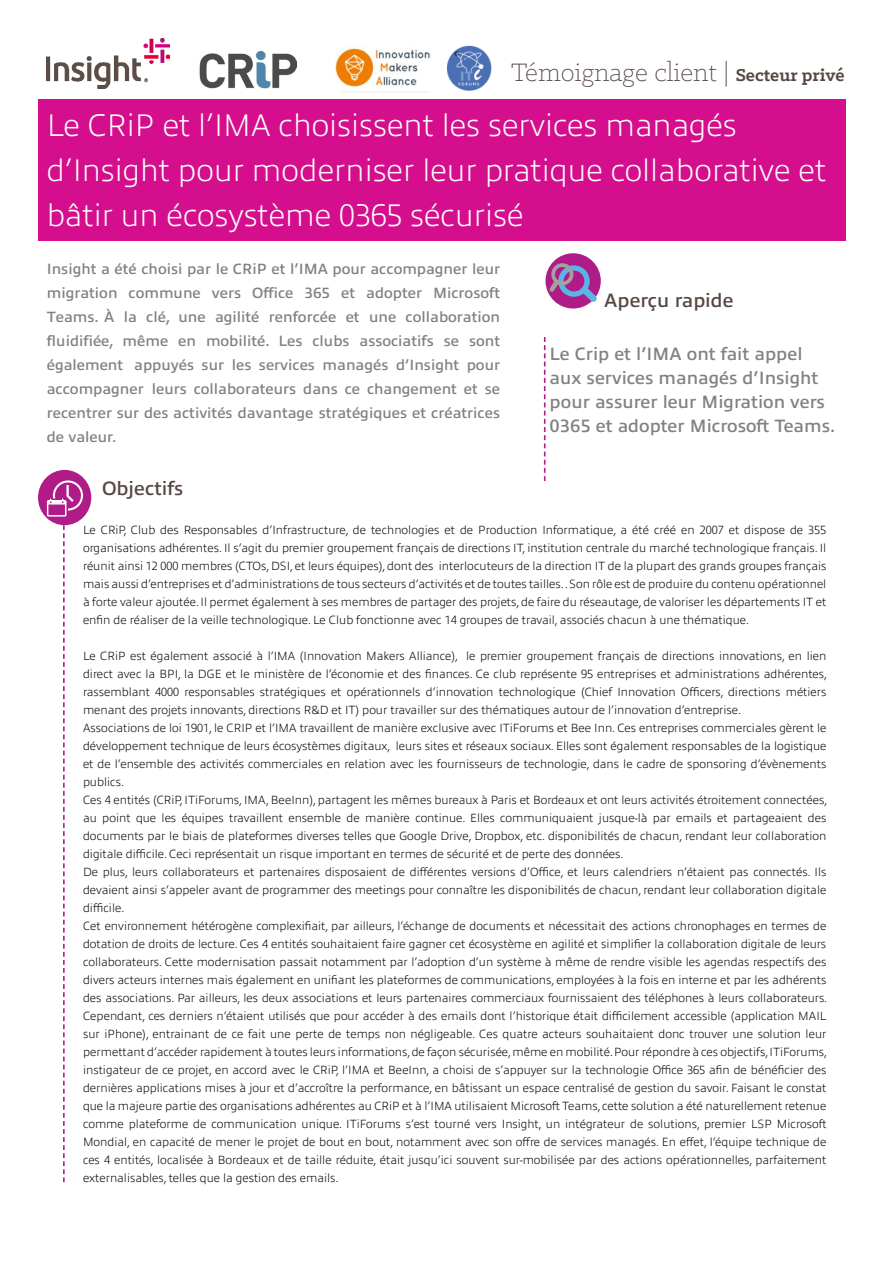
<style>
.page{position:relative;width:893px;height:1263px;background:#fff}
.page>*{position:absolute;margin:0;border:0;box-sizing:border-box;transform-origin:0 0}
.t1{font:200 31.5px/45px "Allumi Pro";color:#fff}
.t2{font:300 28.5px "Klinic Slab";color:#554742}
.t3{font:600 19.5px "Allumi Pro";color:#554742}
.t4{font:600 18px/24px "Allumi Pro";color:#808285}
.t5{font:600 15px/24px "Allumi Pro";color:#808285;text-align:justify}
.t6{font:200 12px/18px "Allumi Pro";color:#000;text-align:justify}
.s1{font-weight:700;font-size:19.5px}
</style>
<div class="page">
<div style="left:38px;top:99px;width:808px;height:141px;background:#d40e8c"></div>
<svg style="left:544px;top:337px;width:1px;height:144px"></svg>
<svg style="left:545px;top:253px;width:56px;height:56px"></svg>
<svg style="left:549px;top:262px;width:48px;height:40px"></svg>
<svg style="left:63px;top:525px;width:2px;height:657px"></svg>
<div style="left:38px;top:470px;width:53px;height:55px;background:#b01c87;border-radius:50%"></div>
<svg style="left:47px;top:480px;width:36px;height:37px"></svg>
<img style="left:47px;top:38px;width:122px;height:50px">
<img style="left:199px;top:51px;width:97px;height:38px">
<img style="left:335px;top:46px;width:95px;height:47px">
<img style="left:447px;top:45px;width:45px;height:46px">
<h2 class="t2" style="left:511px;top:54px;width:335px">Témoignage client | <span class="s1">Secteur privé</span></h2>
<h1 class="t1" style="left:47px;top:100px;width:781px">Le CRiP et l’IMA choisissent les services managés d’Insight pour moderniser leur pratique collaborative et bâtir un écosystème 0365 sécurisé</h1>
<p class="t5" style="left:47px;top:255px;width:455px">Insight a été choisi par le CRiP et l’IMA pour accompagner leur migration commune vers Office 365 et adopter Microsoft Teams. À la clé, une agilité renforcée et une collaboration fluidifiée, même en mobilité. Les clubs associatifs se sont également appuyés sur les services managés d’Insight pour accompagner leurs collaborateurs dans ce changement et se recentrer sur des activités davantage stratégiques et créatrices de valeur.</p>
<h3 class="t3" style="left:604px;top:286px;width:131px">Aperçu rapide</h3>
<h3 class="t4" style="left:550px;top:341px;width:287px">Le Crip et l’IMA ont fait appel aux services managés d’Insight pour assurer leur Migration vers<br>0365 et adopter Microsoft Teams.</h3>
<h3 class="t3" style="left:102px;top:474px;width:83px">Objectifs</h3>
<p class="t6" style="left:83px;top:520px;width:745px">Le CRiP, Club des Responsables d’Infrastructure, de technologies et de Production Informatique, a été créé en 2007 et dispose de 355 organisations adhérentes. Il s’agit du premier groupement français de directions IT, institution centrale du marché technologique français. Il réunit ainsi 12 000 membres (CTOs, DSI, et leurs équipes), dont des interlocuteurs de la direction IT de la plupart des grands groupes français mais aussi d’entreprises et d’administrations de tous secteurs d’activités et de toutes tailles. . Son rôle est de produire du contenu opérationnel à forte valeur ajoutée. Il permet également à ses membres de partager des projets, de faire du réseautage, de valoriser les départements IT et enfin de réaliser de la veille technologique. Le Club fonctionne avec 14 groupes de travail, associés chacun à une thématique.</p>
<p class="t6" style="left:83px;top:646px;width:746px;text-align:left">Le CRiP est également associé à l’IMA (Innovation Makers Alliance), le premier groupement français de directions innovations, en lien direct avec la BPI, la DGE et le ministère de l’économie et des finances. Ce club représente 95 entreprises et administrations adhérentes, rassemblant 4000 responsables stratégiques et opérationnels d’innovation technologique (Chief Innovation Officers, directions métiers menant des projets innovants, directions R&amp;D et IT) pour travailler sur des thématiques autour de l’innovation d’entreprise.<br>Associations de loi 1901, le CRIP et l’IMA travaillent de manière exclusive avec ITiForums et Bee Inn. Ces entreprises commerciales gèrent le développement technique de leurs écosystèmes digitaux, leurs sites et réseaux sociaux. Elles sont également responsables de la logistique et de l’ensemble des activités commerciales en relation avec les fournisseurs de technologie, dans le cadre de sponsoring d’évènements publics.<br>Ces 4 entités (CRiP, ITiForums, IMA, BeeInn), partagent les mêmes bureaux à Paris et Bordeaux et ont leurs activités étroitement connectées, au point que les équipes travaillent ensemble de manière continue. Elles communiquaient jusque-là par emails et partageaient des documents par le biais de plateformes diverses telles que Google Drive, Dropbox, etc. disponibilités de chacun, rendant leur collaboration digitale difficile. Ceci représentait un risque important en termes de sécurité et de perte des données.<br>De plus, leurs collaborateurs et partenaires disposaient de différentes versions d’Office, et leurs calendriers n’étaient pas connectés. Ils devaient ainsi s’appeler avant de programmer des meetings pour connaître les disponibilités de chacun, rendant leur collaboration digitale difficile.<br>Cet environnement hétérogène complexifiait, par ailleurs, l’échange de documents et nécessitait des actions chronophages en termes de dotation de droits de lecture. Ces 4 entités souhaitaient faire gagner cet écosystème en agilité et simplifier la collaboration digitale de leurs collaborateurs. Cette modernisation passait notamment par l’adoption d’un système à même de rendre visible les agendas respectifs des divers acteurs internes mais également en unifiant les plateformes de communications, employées à la fois en interne et par les adhérents des associations. Par ailleurs, les deux associations et leurs partenaires commerciaux fournissaient des téléphones à leurs collaborateurs.<br>Cependant, ces derniers n’étaient utilisés que pour accéder à des emails dont l’historique était difficilement accessible (application MAIL sur iPhone), entrainant de ce fait une perte de temps non négligeable. Ces quatre acteurs souhaitaient donc trouver une solution leur permettant d’accéder rapidement à toutes leurs informations, de façon sécurisée, même en mobilité. Pour répondre à ces objectifs, ITiForums, instigateur de ce projet, en accord avec le CRiP, l’IMA et BeeInn, a choisi de s’appuyer sur la technologie Office 365 afin de bénéficier des dernières applications mises à jour et d’accroître la performance, en bâtissant un espace centralisé de gestion du savoir. Faisant le constat que la majeure partie des organisations adhérentes au CRiP et à l’IMA utilisaient Microsoft Teams, cette solution a été naturellement retenue comme plateforme de communication unique. ITiForums s’est tourné vers Insight, un intégrateur de solutions, premier LSP Microsoft Mondial, en capacité de mener le projet de bout en bout, notamment avec son offre de services managés. En effet, l’équipe technique de ces 4 entités, localisée à Bordeaux et de taille réduite, était jusqu’ici souvent sur-mobilisée par des actions opérationnelles, parfaitement externalisables, telles que la gestion des emails.</p>
</div>
